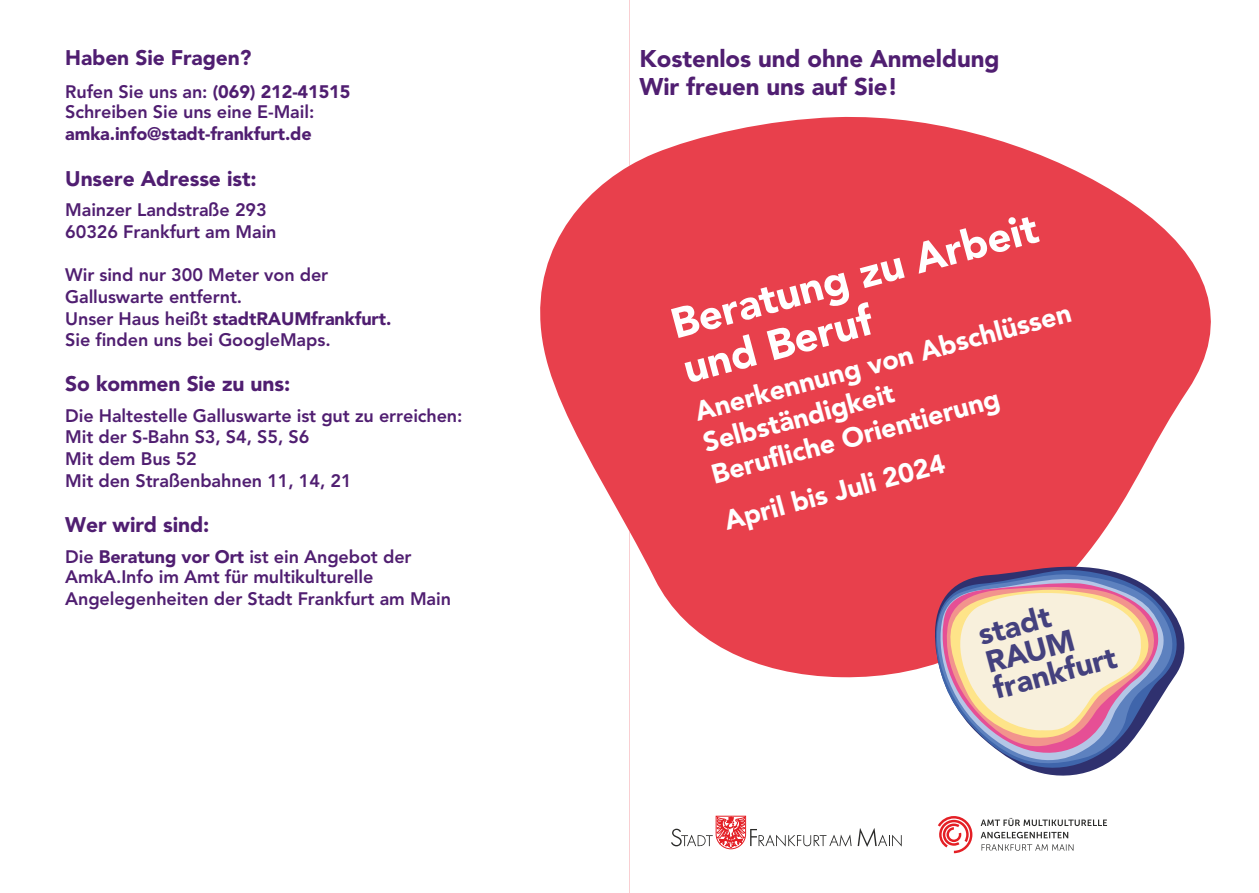
<style>
.page{position:relative;width:1259px;height:893px;background:#fff}
.page>*{position:absolute;margin:0;border:0;box-sizing:border-box;transform-origin:0 0}
.t1{font:900 42px/46.2px "Avenir LT Std";color:#fff}
.t2{font:900 30.3px/28px "Avenir LT Std";color:#44417e}
.t3{font:900 27px/32.4px "Avenir LT Std";color:#fff}
.t4{font:900 24px/28.8px "Avenir LT Std";letter-spacing:-.005em;color:#501e71}
.t5{font:900 21px "Avenir LT Std";letter-spacing:-.005em;color:#501e71}
.t6{font:800 18px/21.6px "Avenir LT Std";letter-spacing:-.005em;color:#501e71}
.t7{font:900 18px "Avenir LT Std";letter-spacing:-.005em;color:#501e71}
.s1{font-weight:900}
</style>
<div class="page">
<svg style="left:629px;top:0;width:582px;height:893px;fill:#e8404c"></svg>
<svg style="left:540px;top:166px;width:89px;height:365px;fill:#e8404c"></svg>
<svg style="left:934px;top:562px;width:255px;height:219px"></svg>
<svg style="left:933px;top:567px;width:250px;height:205px"></svg>
<svg style="left:929px;top:573px;width:252px;height:193px"></svg>
<svg style="left:933px;top:573px;width:240px;height:192px;background:#d3c1c5"></svg>
<svg style="left:981px;top:844px;width:92px;height:7px"></svg>
<svg style="left:980px;top:832px;width:88px;height:6px"></svg>
<svg style="left:980px;top:818px;width:127px;height:8px"></svg>
<svg style="left:938px;top:816px;width:34px;height:37px"></svg>
<svg style="left:857px;top:828px;width:44px;height:19px"></svg>
<svg style="left:671px;top:816px;width:180px;height:33px"></svg>
<p class="t5" style="left:65px;top:45px;width:188px">Haben Sie Fragen?</p>
<p class="t6" style="left:65px;top:82px;width:287px;line-height:20.4px">Rufen Sie uns an: <span class="s1">(069) 212-41515<br></span>Schreiben Sie uns eine E-Mail:</p>
<p class="t7" style="left:65px;top:123px;width:248px">amka.info@stadt-frankfurt.de</p>
<p class="t5" style="left:65px;top:166px;width:193px">Unsere Adresse ist:</p>
<p class="t6" style="left:65px;top:199px;width:213px">Mainzer Landstraße 293<br>60326 Frankfurt am Main</p>
<p class="t6" style="left:65px;top:264px;width:328px">Wir sind nur 300 Meter von der<br>Galluswarte entfernt.<br>Unser Haus heißt <span class="s1">stadtRAUMfrankfurt.<br></span>Sie finden uns bei GoogleMaps.</p>
<p class="t5" style="left:65px;top:371px;width:226px">So kommen Sie zu uns:</p>
<p class="t6" style="left:65px;top:405px;width:399px">Die Haltestelle Galluswarte ist gut zu erreichen:<br>Mit der S-Bahn S3, S4, S5, S6<br>Mit dem Bus 52<br>Mit den Straßenbahnen 11, 14, 21</p>
<p class="t5" style="left:65px;top:512px;width:146px">Wer wird sind:</p>
<p class="t6" style="left:65px;top:546px;width:387px;line-height:21.1px">Die <span class="s1">Beratung vor Ort</span> ist ein Angebot der<br>AmkA.Info im Amt für multikulturelle<br>Angelegenheiten der Stadt Frankfurt am Main</p>
<h3 class="t4" style="left:639px;top:44px;width:361px">Kostenlos und ohne Anmeldung<br>Wir freuen uns auf Sie!</h3>
<h1 class="t1" style="left:666px;top:302px;width:379px;rotate:-15deg">Beratung zu Arbeit und Beruf</h1>
<h3 class="t3" style="left:691px;top:396px;width:390px;rotate:-15deg">Anerkennung von Abschlüssen<br>Selbständigkeit<br>Berufliche Orientierung</h3>
<h3 class="t3" style="left:720px;top:506px;width:229px;rotate:-15deg">April bis Juli 2024</h3>
<h2 class="t2" style="left:975px;top:621px;width:129px;rotate:-15deg">stadt<br>RAUM frankfurt</h2>
</div>
